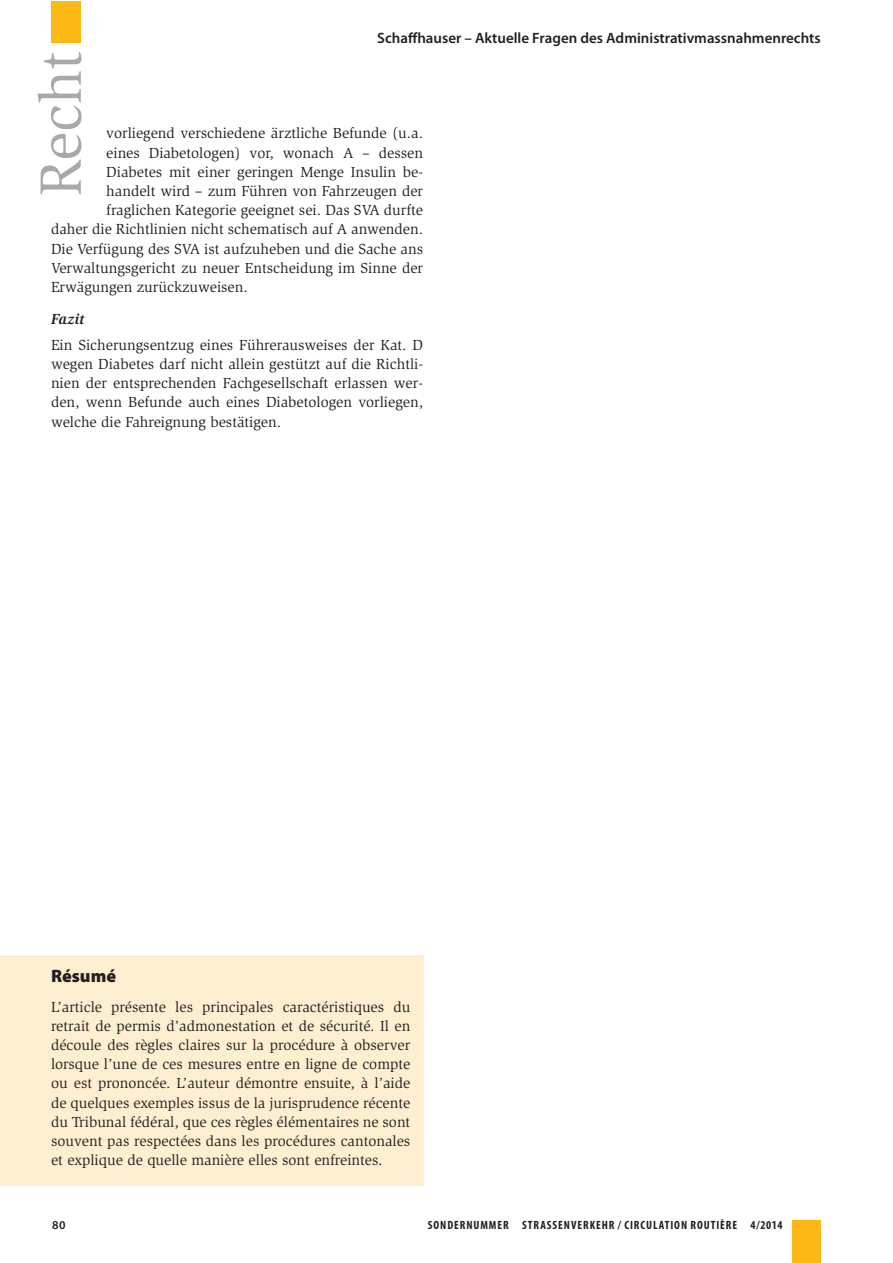
<style>
.page{position:relative;width:893px;height:1263px;background:#fff}
.page>*{position:absolute;margin:0;border:0;box-sizing:border-box;transform-origin:0 0}
.t1{font:60px "Slimbach Std";color:#a8a9ad}
.t2{font:900 18px "Myriad Pro";color:#231f20}
.t3{font:15px/19.2px "Slimbach Std";color:#231f20;text-align:justify}
.t4{font:600 15px "Myriad Pro";color:#231f20}
.t5{font:italic 700 15px "Slimbach Std";color:#231f20}
.t6{font:700 condensed 12px "Myriad Pro";letter-spacing:.075em;color:#231f20}
.t7{font:600 12px "Myriad Pro";color:#231f20}
</style>
<div class="page">
<div style="left:51px;top:1px;width:30px;height:42px;background:#fcb814"></div>
<div style="left:793px;top:1220px;width:28px;height:43px;background:#fcb814"></div>
<div style="left:0;top:955px;width:423px;height:231px;background:#feefd0"></div>
<p class="t4" style="left:377px;top:29px;width:445px">Schaffhauser – Aktuelle Fragen des Administrativmassnahmenrechts</p>
<h1 class="t1" style="left:26px;top:196px;width:147px;rotate:-90deg">Recht</h1>
<p class="t3" style="left:106px;top:124px;width:318px">vorliegend verschiedene ärztliche Befunde (u.a.</p>
<p class="t3" style="left:106px;top:143px;width:318px">eines Diabetologen) vor, wonach A – dessen</p>
<p class="t3" style="left:106px;top:162px;width:318px">Diabetes mit einer geringen Menge Insulin be-</p>
<p class="t3" style="left:106px;top:181px;width:318px">handelt wird – zum Führen von Fahrzeugen der</p>
<p class="t3" style="left:106px;top:201px;width:318px">fraglichen Kategorie geeignet sei. Das SVA durfte</p>
<p class="t3" style="left:51px;top:220px;width:374px">daher die Richtlinien nicht schematisch auf A anwenden.</p>
<p class="t3" style="left:51px;top:239px;width:374px">Die Verfügung des SVA ist aufzuheben und die Sache ans</p>
<p class="t3" style="left:51px;top:258px;width:374px">Verwaltungsgericht zu neuer Entscheidung im Sinne der</p>
<p class="t3" style="left:51px;top:277px;width:198px">Erwägungen zurückzuweisen.</p>
<p class="t5" style="left:51px;top:310px;width:35px">Fazit</p>
<p class="t3" style="left:51px;top:335px;width:374px">Ein Sicherungsentzug eines Führerausweises der Kat. D wegen Diabetes darf nicht allein gestützt auf die Richtli&shy;nien der entsprechenden Fachgesellschaft erlassen wer&shy;den, wenn Befunde auch eines Diabetologen vorliegen, welche die Fahreignung bestätigen.</p>
<p class="t2" style="left:51px;top:965px;width:67px">Résumé</p>
<p class="t3" style="left:51px;top:997px;width:361px">L’article présente les principales caractéristiques du retrait de permis d’admonestation et de sécurité. Il en découle des règles claires sur la procédure à observer lorsque l’une de ces mesures entre en ligne de compte ou est prononcée. L’auteur démontre ensuite, à l’aide de quelques exemples issus de la jurisprudence récente du Tribunal fédéral, que ces règles élémentaires ne sont souvent pas respectées dans les procédures cantonales et explique de quelle manière elles sont enfreintes.</p>
<p class="t7" style="left:52px;top:1218px;width:15px">80</p>
<p class="t6" style="left:428px;top:1218px;width:356px">SONDERNUMMER STRASSENVERKEHR / CIRCULATION ROUTIÈRE 4/2014</p>
</div>
